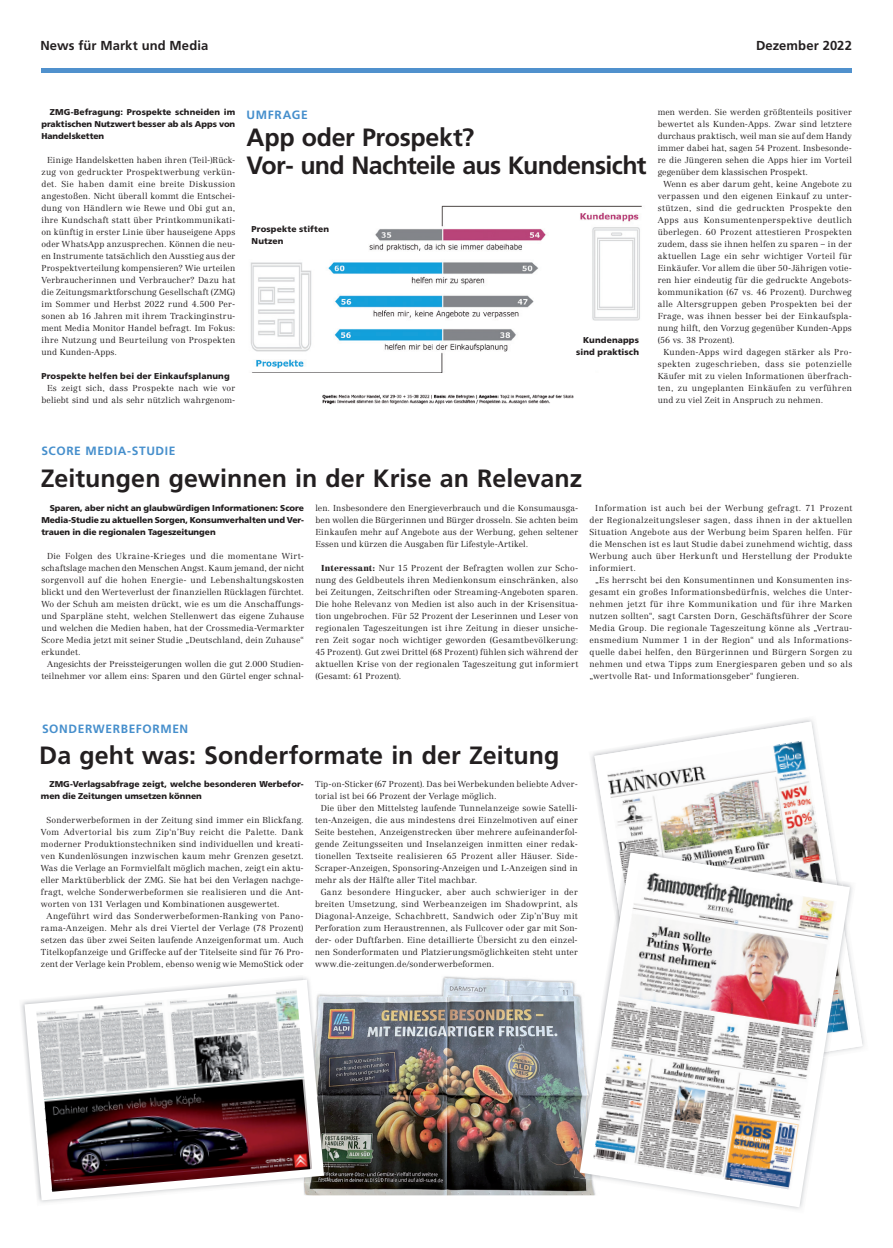
<style>
.page{position:relative;width:893px;height:1248px;background:#fff}
.page>*{position:absolute;margin:0;border:0;box-sizing:border-box;transform-origin:0 0}
.t1{font:700 25px "Frutiger";color:#231f20}
.t2{font:700 25px/28px "Frutiger";letter-spacing:-.025em;color:#231f20}
.t3{font:700 13px "Frutiger";letter-spacing:.005em;color:#231f20}
.t4{font:700 12px "Frutiger";letter-spacing:.05em;color:#468fcc}
.t5{font:300 8.5px/12px "Centennial";letter-spacing:.02em;color:#231f20;text-align:justify}
.t6{font:900 8.5px/12px "Frutiger";letter-spacing:-.005em;color:#231f20;text-align:justify}
.t7{font:900 8.5px/12px "Frutiger";letter-spacing:.015em;color:#231f20;text-align:right}
.s1{font-weight:900}
</style>
<div class="page">
<img style="left:324px;top:976px;width:256px;height:219px">
<hr style="left:41px;top:69px;width:811px;height:4px;background:#5091cd">
<img style="left:304px;top:976px;width:26px;height:206px">
<svg style="left:24px;top:979px;width:300px;height:221px"></svg>
<img style="left:36px;top:988px;width:276px;height:203px">
<img style="left:322px;top:394px;width:252px;height:11px">
<svg style="left:594px;top:721px;width:268px;height:329px"></svg>
<img style="left:607px;top:740px;width:243px;height:112px">
<img style="left:783px;top:880px;width:73px;height:330px">
<img style="left:574px;top:1007px;width:6px;height:174px">
<img style="left:622px;top:846px;width:163px;height:6px">
<svg style="left:580px;top:852px;width:270px;height:355px"></svg>
<img style="left:593px;top:869px;width:244px;height:320px">
<img style="left:250px;top:205px;width:392px;height:168px">
<h2 class="t3" style="left:40px;top:38px;width:169px">News für Markt und Media</h2>
<h2 class="t3" style="left:756px;top:38px;width:97px">Dezember 2022</h2>
<p class="t6" style="left:41px;top:105px;width:195px;text-indent:8px">ZMG-Befragung: Prospekte schneiden im praktischen Nutzwert besser ab als Apps von Handelsketten</p>
<p class="t5" style="left:41px;top:154px;width:195px;text-indent:6px">Einige Handelsketten haben ihren (Teil-)Rück&shy;zug von gedruckter Prospektwerbung verkün&shy;det. Sie haben damit eine breite Diskussion angestoßen. Nicht überall kommt die Entschei&shy;dung von Händlern wie Rewe und Obi gut an, ihre Kundschaft statt über Printkommunikati&shy;on künftig in erster Linie über hauseigene Apps oder WhatsApp anzusprechen. Können die neu&shy;en Instrumente tatsächlich den Ausstieg aus der Prospektverteilung kompensieren? Wie urteilen Verbraucherinnen und Verbraucher? Dazu hat die Zeitungsmarktforschung Gesellschaft (ZMG) im Sommer und Herbst 2022 rund 4.500 Per&shy;sonen ab 16 Jahren mit ihrem Trackinginstru&shy;ment Media Monitor Handel befragt. Im Fokus: ihre Nutzung und Beurteilung von Prospekten und Kunden-Apps.</p>
<p class="t7" style="left:41px;top:370px;width:190px">Prospekte helfen bei der Einkaufsplanung</p>
<p class="t5" style="left:41px;top:382px;width:195px;text-align:right">Es zeigt sich, dass Prospekte nach wie vor beliebt sind und als sehr nützlich wahrgenom-</p>
<h3 class="t4" style="left:247px;top:107px;width:63px">UMFRAGE</h3>
<p class="t5" style="left:658px;top:106px;width:196px">men werden. Sie werden größtenteils positiver bewertet als Kunden-Apps. Zwar sind letztere durchaus praktisch, weil man sie auf dem Handy immer dabei hat, sagen 54 Prozent. Insbesonde&shy;re die Jüngeren sehen die Apps hier im Vorteil gegenüber dem klassischen Prospekt.</p>
<p class="t5" style="left:658px;top:178px;width:196px;text-indent:6px">Wenn es aber darum geht, keine Angebote zu verpassen und den eigenen Einkauf zu unter&shy;stützen, sind die gedruckten Prospekte den Apps aus Konsumentenperspektive deutlich überlegen. 60 Prozent attestieren Prospekten zudem, dass sie ihnen helfen zu sparen – in der aktuellen Lage ein sehr wichtiger Vorteil für Einkäufer. Vor allem die über 50-Jährigen votie&shy;ren hier eindeutig für die gedruckte Angebots&shy;kommunikation (67 vs. 46 Prozent). Durchweg alle Altersgruppen geben Prospekten bei der Frage, was ihnen besser bei der Einkaufspla&shy;nung hilft, den Vorzug gegenüber Kunden-Apps (56 vs. 38 Prozent).</p>
<p class="t5" style="left:658px;top:346px;width:196px;text-indent:6px">Kunden-Apps wird dagegen stärker als Pro&shy;spekten zugeschrieben, dass sie potenzielle Käufer mit zu vielen Informationen überfrach&shy;ten, zu ungeplanten Einkäufen zu verführen und zu viel Zeit in Anspruch zu nehmen.</p>
<h1 class="t2" style="left:247px;top:123px;width:401px">App oder Prospekt?<br>Vor- und Nachteile aus Kundensicht</h1>
<p class="t7" style="left:252px;top:223px;width:79px;text-align:left">Prospekte stiften<br>Nutzen</p>
<p class="t7" style="left:576px;top:334px;width:64px">Kundenapps sind praktisch</p>
<h3 class="t4" style="left:41px;top:444px;width:136px">SCORE MEDIA-STUDIE</h3>
<h1 class="t1" style="left:41px;top:463px;width:543px">Zeitungen gewinnen in der Krise an Relevanz</h1>
<p class="t6" style="left:41px;top:502px;width:264px;text-indent:8px">Sparen, aber nicht an glaubwürdigen Informationen: Score Media-Studie zu aktuellen Sorgen, Konsumverhalten und Ver&shy;trauen in die regionalen Tageszeitungen</p>
<p class="t5" style="left:41px;top:550px;width:264px;text-indent:6px">Die Folgen des Ukraine-Krieges und die momentane Wirt&shy;schaftslage machen den Menschen Angst. Kaum jemand, der nicht sorgenvoll auf die hohen Energie- und Lebenshaltungskosten blickt und den Werteverlust der finanziellen Rücklagen fürchtet.<br>Wo der Schuh am meisten drückt, wie es um die Anschaffungs&shy;und Sparpläne steht, welchen Stellenwert das eigene Zuhause und welchen die Medien haben, hat der Crossmedia-Vermarkter Score Media jetzt mit seiner Studie „Deutschland, dein Zuhause“ erkundet.</p>
<p class="t5" style="left:41px;top:658px;width:264px;text-align:right">Angesichts der Preissteigerungen wollen die gut 2.000 Studien&shy;teilnehmer vor allem eins: Sparen und den Gürtel enger schnal-</p>
<p class="t5" style="left:315px;top:502px;width:264px">len. Insbesondere den Energieverbrauch und die Konsumausga&shy;ben wollen die Bürgerinnen und Bürger drosseln. Sie achten beim Einkaufen mehr auf Angebote aus der Werbung, gehen seltener Essen und kürzen die Ausgaben für Lifestyle-Artikel.</p>
<p class="t5" style="left:315px;top:562px;width:264px;text-indent:6px"><span class="s1">Interessant:</span> Nur 15 Prozent der Befragten wollen zur Scho&shy;nung des Geldbeutels ihren Medienkonsum einschränken, also bei Zeitungen, Zeitschriften oder Streaming-Angeboten sparen.<br>Die hohe Relevanz von Medien ist also auch in der Krisensitua&shy;tion ungebrochen. Für 52 Prozent der Leserinnen und Leser von regionalen Tageszeitungen ist ihre Zeitung in dieser unsiche&shy;ren Zeit sogar noch wichtiger geworden (Gesamtbevölkerung:<br>45 Prozent). Gut zwei Drittel (68 Prozent) fühlen sich während der aktuellen Krise von der regionalen Tageszeitung gut informiert (Gesamt: 61 Prozent).</p>
<p class="t5" style="left:590px;top:502px;width:264px;text-indent:6px">Information ist auch bei der Werbung gefragt. 71 Prozent der Regionalzeitungsleser sagen, dass ihnen in der aktuellen Situation Angebote aus der Werbung beim Sparen helfen. Für die Menschen ist es laut Studie dabei zunehmend wichtig, dass Werbung auch über Herkunft und Herstellung der Produkte informiert.</p>
<p class="t5" style="left:590px;top:574px;width:264px;text-indent:6px">„Es herrscht bei den Konsumentinnen und Konsumenten ins&shy;gesamt ein großes Informationsbedürfnis, welches die Unter&shy;nehmen jetzt für ihre Kommunikation und für ihre Marken nutzen sollten“, sagt Carsten Dorn, Geschäftsführer der Score Media Group. Die regionale Tageszeitung könne als „Vertrau&shy;ensmedium Nummer 1 in der Region“ und als Informations&shy;quelle dabei helfen, den Bürgerinnen und Bürgern Sorgen zu nehmen und etwa Tipps zum Energiesparen geben und so als „wertvolle Rat- und Informationsgeber“ fungieren.</p>
<h3 class="t4" style="left:42px;top:721px;width:148px">SONDERWERBEFORMEN</h3>
<h1 class="t1" style="left:39px;top:740px;width:522px">Da geht was: Sonderformate in der Zeitung</h1>
<p class="t6" style="left:41px;top:777px;width:264px;text-indent:8px">ZMG-Verlagsabfrage zeigt, welche besonderen Werbefor&shy;men die Zeitungen umsetzen können</p>
<p class="t5" style="left:41px;top:814px;width:264px;text-indent:6px">Sonderwerbeformen in der Zeitung sind immer ein Blickfang.<br>Vom Advertorial bis zum Zip‘n’Buy reicht die Palette. Dank moderner Produktionstechniken sind individuellen und kreati&shy;ven Kundenlösungen inzwischen kaum mehr Grenzen gesetzt.<br>Was die Verlage an Formvielfalt möglich machen, zeigt ein aktu&shy;eller Marktüberblick der ZMG. Sie hat bei den Verlagen nachge&shy;fragt, welche Sonderwerbeformen sie realisieren und die Ant&shy;worten von 131 Verlagen und Kombinationen ausgewertet.</p>
<p class="t5" style="left:41px;top:910px;width:264px;text-indent:6px">Angeführt wird das Sonderwerbeformen-Ranking von Pano&shy;rama-Anzeigen. Mehr als drei Viertel der Verlage (78 Prozent) setzen das über zwei Seiten laufende Anzeigenformat um. Auch Titelkopfanzeige und Griffecke auf der Titelseite sind für 76 Pro&shy;zent der Verlage kein Problem, ebenso wenig wie MemoStick oder</p>
<p class="t5" style="left:315px;top:778px;width:264px">Tip-on-Sticker (67 Prozent). Das bei Werbekunden beliebte Adver&shy;torial ist bei 66 Prozent der Verlage möglich.</p>
<p class="t5" style="left:315px;top:802px;width:264px;text-indent:6px">Die über den Mittelsteg laufende Tunnelanzeige sowie Satelli&shy;ten-Anzeigen, die aus mindestens drei Einzelmotiven auf einer Seite bestehen, Anzeigenstrecken über mehrere aufeinanderfol&shy;gende Zeitungsseiten und Inselanzeigen inmitten einer redak&shy;tionellen Textseite realisieren 65 Prozent aller Häuser. Side-Scraper-Anzeigen, Sponsoring-Anzeigen und L-Anzeigen sind in mehr als der Hälfte aller Titel machbar.</p>
<p class="t5" style="left:315px;top:886px;width:264px;text-indent:6px">Ganz besondere Hingucker, aber auch schwieriger in der breiten Umsetzung, sind Werbeanzeigen im Shadowprint, als Diagonal-Anzeige, Schachbrett, Sandwich oder Zip’n’Buy mit Perforation zum Heraustrennen, als Fullcover oder gar mit Son&shy;der- oder Duftfarben. Eine detaillierte Übersicht zu den einzel&shy;nen Sonderformaten und Platzierungsmöglichkeiten steht unter www.die-zeitungen.de/sonderwerbeformen.</p>
</div>
